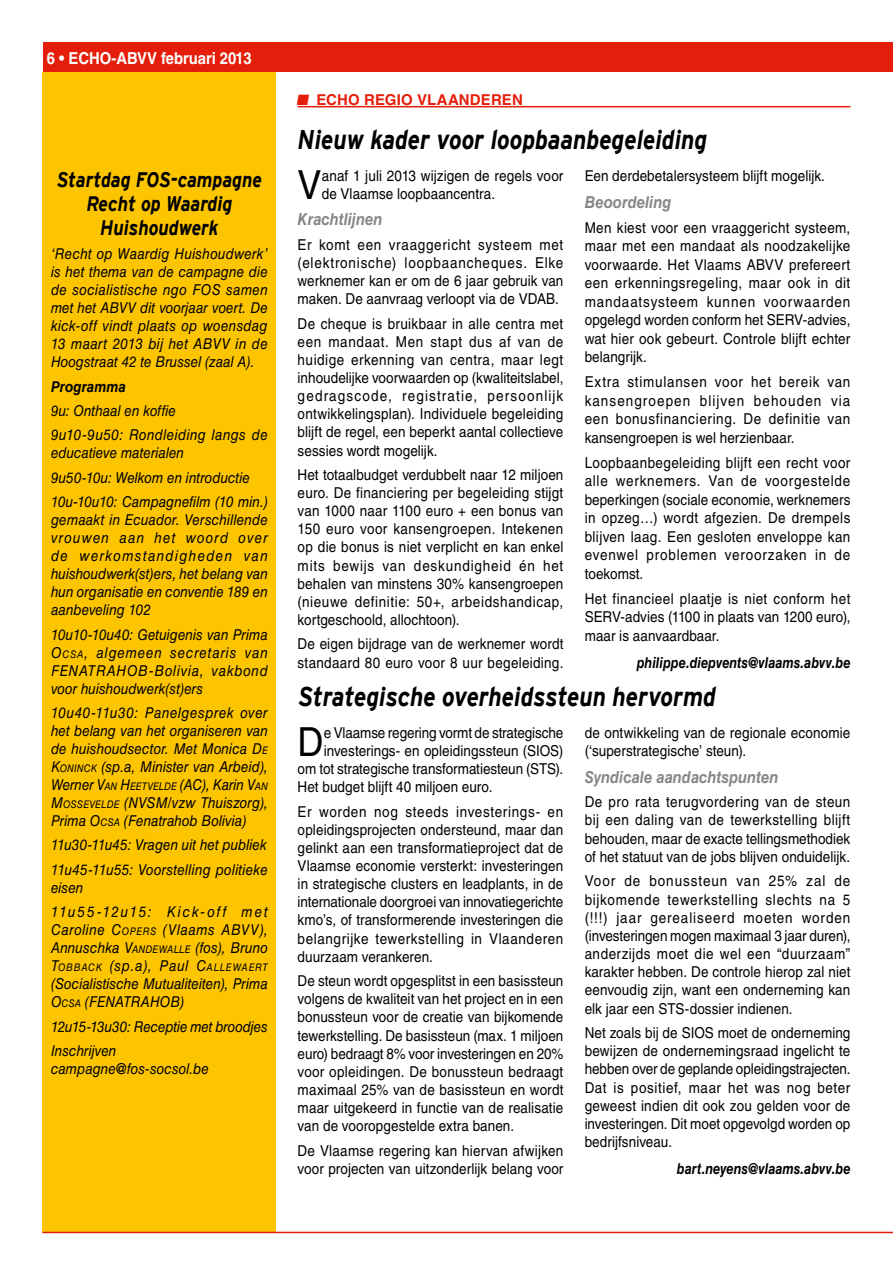
<style>
.page{position:relative;width:893px;height:1263px;background:#fff}
.page>*{position:absolute;margin:0;border:0;box-sizing:border-box;transform-origin:0 0}
.t1{font:40.05px "Helvetica LT Std";color:#000;scale:.9 1}
.t2{font:italic 700 27px "Interstate";color:#000;scale:.85 1}
.t3{font:italic 700 21px/24px "Interstate";color:#000;text-align:center;scale:.85 1}
.t4{font:italic 700 16.5px "Helvetica LT Std";color:#868786;scale:.9 1}
.t5{font:700 16.5px "Helvetica LT Std";color:#fff;scale:.9 1}
.t6{font:15px/18.1px "Helvetica LT Std";letter-spacing:.005em;color:#000;text-align:justify;scale:.9 1}
.t7{font:italic 15px/18px "Helvetica LT Std";letter-spacing:.005em;color:#000;scale:.9 1}
.t8{font:italic 700 15px "Helvetica LT Std";color:#000;scale:.85 1}
.t9{font:italic 15px/18px "Helvetica LT Std";letter-spacing:.025em;color:#000;scale:.9 1}
.t10{font:italic 15px/24.3px "Helvetica LT Std";letter-spacing:.135em;color:#000;scale:.9 1}
.t11{font:700 15px "Helvetica LT Std";letter-spacing:.01em;color:#e41e0a}
.t12{font:italic 700 15px "Helvetica LT Std";color:#000;scale:.9 1}
.t13{font:italic 10.5px "Helvetica LT Std";letter-spacing:.075em;color:#000;scale:.9 1}
.s1{font-style:inherit}
.s2{font-size:10.5px}
.s3{font-size:15px}
</style>
<div class="page">
<div style="left:43px;top:43px;width:850px;height:29px;background:#e41e0a"></div>
<div style="left:43px;top:72px;width:233px;height:1161px;background:#fdc500"></div>
<hr style="left:43px;top:1232px;width:850px;height:1px;background:#e41e0a">
<hr style="left:298px;top:106px;width:552px;height:1px;background:#e41e0a">
<p class="t5" style="left:47px;top:48px;width:229px">6 • ECHO-ABVV februari 2013</p>
<h3 class="t3" style="left:57px;top:167px;width:243px">Startdag FOS-campagne<br>Recht op Waardig<br>Huishoudwerk</h3>
<p class="t7" style="left:51px;top:245px;width:242px;text-align:justify">‘Recht op Waardig Huishoudwerk’ is het thema van de campagne die de socialistische ngo FOS samen met het ABVV dit voorjaar voert. De kick-off vindt plaats op woensdag 13 maart 2013 bij het ABVV in de Hoogstraat 42 te Brussel (zaal A).</p>
<p class="t12" style="left:51px;top:377px;width:85px">Programma</p>
<p class="t7" style="left:51px;top:399px;width:242px;line-height:24.3px">9u: Onthaal en koffie<br>9u10-9u50: Rondleiding langs de</p>
<p class="t7" style="left:51px;top:441px;width:242px;line-height:24.3px">educatieve materialen<br>9u50-10u: Welkom en introductie<br>10u-10u10: Campagnefilm (10 min.)</p>
<p class="t7" style="left:51px;top:511px;width:242px;text-align:justify">gemaakt in Ecuador. Verschillende vrouwen aan het woord over de werkomstandigheden van huishoudwerk(st)ers, het belang van hun organisatie en conventie 189 en aanbeveling 102</p>
<p class="t7" style="left:51px;top:625px;width:242px;text-align:justify">10u10-10u40: Getuigenis van Prima <span class="s1">O</span> <span class="s2">CSA</span>, algemeen secretaris van FENATRAHOB-Bolivia, vakbond voor huishoudwerk(st)ers</p>
<p class="t7" style="left:51px;top:704px;width:242px;text-align:justify">10u40-11u30: Panelgesprek over het belang van het organiseren van de huishoudsector. Met Monica <span class="s1">D</span><span class="s2">E </span><span class="s1">K</span><span class="s2">ONINCK</span> (sp.a, Minister van Arbeid), Werner <span class="s1">V</span><span class="s2">AN</span> <span class="s1">H</span><span class="s2">EETVELDE</span> (AC), Karin V<span class="s2">AN </span><span class="s1">M</span><span class="s2">OSSEVELDE</span> (NVSM/vzw Thuiszorg), Prima <span class="s1">O</span><span class="s2">CSA</span> (Fenatrahob Bolivia)</p>
<p class="t7" style="left:51px;top:833px;width:242px;line-height:24.3px">11u30-11u45: Vragen uit het publiek<br>11u45-11u55: Voorstelling politieke</p>
<p class="t10" style="left:51px;top:875px;width:242px">eisen<br>11u55-12u15: Kick-off met</p>
<p class="t9" style="left:51px;top:921px;width:242px">Caroline <span class="s1">C</span><span class="s2">OPERS</span> (Vlaams ABVV),<br>Annuschka <span class="s1">V</span><span class="s2">ANDEWALLE</span> (fos), Bruno</p>
<p class="t13" style="left:51px;top:961px;width:242px"><span class="s3">T</span>OBBACK <span class="s3">(sp.a), Paul</span> <span class="s3">C</span>ALLEWAERT</p>
<p class="t7" style="left:51px;top:975px;width:242px">(Socialistische Mutualiteiten), Prima<br><span class="s1">O</span><span class="s2">CSA</span> (FENATRAHOB)</p>
<p class="t7" style="left:51px;top:1014px;width:242px;line-height:24.3px">12u15-13u30: Receptie met broodjes<br>Inschrijven</p>
<p class="t7" style="left:51px;top:1059px;width:177px">campagne@fos-socsol.be</p>
<p class="t11" style="left:297px;top:90px;width:228px">■ ECHO REGIO VLAANDEREN</p>
<h2 class="t2" style="left:298px;top:125px;width:483px">Nieuw kader voor loopbaanbegeleiding</h2>
<h1 class="t1" style="left:298px;top:162px;width:28px">V</h1>
<p class="t6" style="left:322px;top:167px;width:270px">anaf 1 juli 2013 wijzigen de regels voor de Vlaamse loopbaancentra.</p>
<p class="t4" style="left:298px;top:210px;width:96px">Krachtlijnen</p>
<p class="t6" style="left:298px;top:236px;width:297px">Er komt een vraaggericht systeem met (elektronische) loopbaancheques. Elke werknemer kan er om de 6 jaar gebruik van maken. De aanvraag verloopt via de VDAB.</p>
<p class="t6" style="left:298px;top:314px;width:297px">De cheque is bruikbaar in alle centra met een mandaat. Men stapt dus af van de huidige erkenning van centra, maar legt inhoudelijke voorwaarden op (kwaliteitslabel, gedragscode, registratie, persoonlijk ontwikkelingsplan). Individuele begeleiding blijft de regel, een beperkt aantal collectieve sessies wordt mogelijk.</p>
<p class="t6" style="left:298px;top:466px;width:297px">Het totaalbudget verdubbelt naar 12 miljoen euro. De financiering per begeleiding stijgt van 1000 naar 1100 euro + een bonus van 150 euro voor kansengroepen. Intekenen op die bonus is niet verplicht en kan enkel mits bewijs van deskundigheid én het behalen van minstens 30% kansengroepen (nieuwe definitie: 50+, arbeidshandicap, kortgeschoold, allochtoon).</p>
<p class="t6" style="left:298px;top:635px;width:297px">De eigen bijdrage van de werknemer wordt standaard 80 euro voor 8 uur begeleiding.</p>
<p class="t6" style="left:585px;top:166px;width:269px">Een derdebetalersysteem blijft mogelijk.</p>
<p class="t4" style="left:585px;top:192px;width:98px">Beoordeling</p>
<p class="t6" style="left:585px;top:218px;width:297px">Men kiest voor een vraaggericht systeem, maar met een mandaat als noodzakelijke voorwaarde. Het Vlaams ABVV prefereert een erkenningsregeling, maar ook in dit mandaatsysteem kunnen voorwaarden opgelegd worden conform het SERV-advies, wat hier ook gebeurt. Controle blijft echter belangrijk.</p>
<p class="t6" style="left:585px;top:373px;width:297px">Extra stimulansen voor het bereik van kansengroepen blijven behouden via een bonusfinanciering. De definitie van kansengroepen is wel herzienbaar.</p>
<p class="t6" style="left:585px;top:453px;width:297px">Loopbaanbegeleiding blijft een recht voor alle werknemers. Van de voorgestelde beperkingen (sociale economie, werknemers in opzeg…) wordt afgezien. De drempels blijven laag. Een gesloten enveloppe kan evenwel problemen veroorzaken in de toekomst.</p>
<p class="t6" style="left:585px;top:589px;width:297px">Het financieel plaatje is niet conform het SERV-advies (1100 in plaats van 1200 euro), maar is aanvaardbaar.</p>
<p class="t8" style="left:637px;top:653px;width:253px">philippe.diepvents@vlaams.abvv.be</p>
<h2 class="t2" style="left:298px;top:682px;width:493px">Strategische overheidssteun hervormd</h2>
<h1 class="t1" style="left:298px;top:719px;width:30px">D</h1>
<p class="t6" style="left:324px;top:723px;width:268px">e Vlaamse regering vormt de strategische</p>
<p class="t6" style="left:585px;top:724px;width:297px">de ontwikkeling van de regionale economie (‘superstrategische’ steun).</p>
<p class="t4" style="left:585px;top:767px;width:217px">Syndicale aandachtspunten</p>
<p class="t6" style="left:585px;top:793px;width:297px">De pro rata terugvordering van de steun bij een daling van de tewerkstelling blijft behouden, maar de exacte tellingsmethodiek of het statuut van de jobs blijven onduidelijk.</p>
<p class="t6" style="left:585px;top:872px;width:297px">Voor de bonussteun van 25% zal de bijkomende tewerkstelling slechts na 5 (!!!) jaar gerealiseerd moeten worden (investeringen mogen maximaal 3 jaar duren), anderzijds moet die wel een “duurzaam” karakter hebben. De controle hierop zal niet eenvoudig zijn, want een onderneming kan elk jaar een STS-dossier indienen.</p>
<p class="t6" style="left:585px;top:1024px;width:297px">Net zoals bij de SIOS moet de onderneming bewijzen de ondernemingsraad ingelicht te hebben over de geplande opleidingstrajecten.<br>Dat is positief, maar het was nog beter geweest indien dit ook zou gelden voor de investeringen. Dit moet opgevolgd worden op bedrijfsniveau.</p>
<p class="t8" style="left:677px;top:1159px;width:206px">bart.neyens@vlaams.abvv.be</p>
<p class="t6" style="left:324px;top:741px;width:268px">investerings- en opleidingssteun (SIOS)</p>
<p class="t6" style="left:298px;top:760px;width:297px">om tot strategische transformatiesteun (STS).</p>
<p class="t6" style="left:298px;top:778px;width:218px">Het budget blijft 40 miljoen euro.</p>
<p class="t6" style="left:298px;top:802px;width:297px">Er worden nog steeds investerings- en opleidingsprojecten ondersteund, maar dan gelinkt aan een transformatieproject dat de Vlaamse economie versterkt: investeringen in strategische clusters en leadplants, in de internationale doorgroei van innovatiegerichte kmo’s, of transformerende investeringen die belangrijke tewerkstelling in Vlaanderen duurzaam verankeren.</p>
<p class="t6" style="left:298px;top:972px;width:297px">De steun wordt opgesplitst in een basissteun volgens de kwaliteit van het project en in een bonussteun voor de creatie van bijkomende tewerkstelling. De basissteun (max. 1 miljoen euro) bedraagt 8% voor investeringen en 20% voor opleidingen. De bonussteun bedraagt maximaal 25% van de basissteun en wordt maar uitgekeerd in functie van de realisatie van de vooropgestelde extra banen.</p>
<p class="t6" style="left:298px;top:1141px;width:297px">De Vlaamse regering kan hiervan afwijken voor projecten van uitzonderlijk belang voor</p>
</div>
